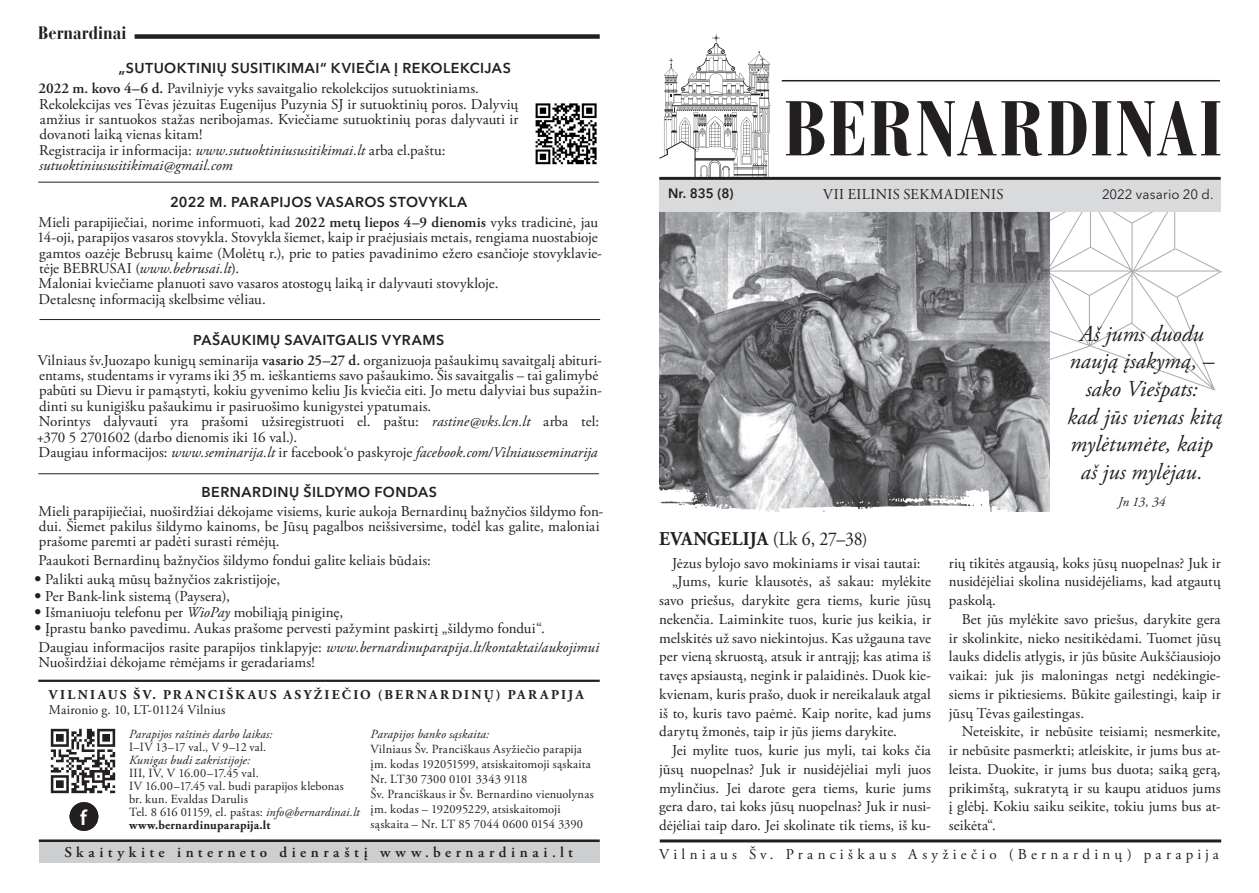
<style>
.page{position:relative;width:1259px;height:893px;background:#fff}
.page>*{position:absolute;margin:0;border:0;box-sizing:border-box;transform-origin:0 0}
.t1{font:700 condensed 76.95px "Bauer Bodoni CE";letter-spacing:.025em;color:#231f20}
.t2{font:italic 22.8px/27.6px "Adobe Garamond Pro";color:#231f20;text-align:center}
.t3{font:600 21.6px "Myriad Pro";color:#fff}
.t4{font:700 19.5px "Adobe Garamond Pro";letter-spacing:.01em;color:#231f20;scale:.94 1}
.t5{font:700 condensed 18px "Bauer Bodoni CE";color:#231f20}
.t6{font:15px/18.8px "Adobe Garamond Pro";letter-spacing:.005em;color:#231f20;text-align:justify}
.t7{font:italic 15px "Adobe Garamond Pro";color:#231f20}
.t8{font:15px "Adobe Garamond Pro";letter-spacing:.285em;color:#231f20}
.t9{font:600 15px "Adobe Garamond Pro";letter-spacing:.305em;color:#231f20}
.t10{font:15px "Adobe Garamond Pro";letter-spacing:.025em;color:#231f20}
.t11{font:600 14.25px "Avenir Next LT Pro";letter-spacing:.035em;color:#231f20}
.t12{font:700 13.5px "Adobe Garamond Pro";letter-spacing:.165em;color:#231f20}
.t13{font:13.5px "Adobe Garamond Pro";color:#231f20}
.t14{font:13.5px "Avenir Next LT Pro";letter-spacing:.01em;color:#231f20}
.t15{font:600 13.5px "Avenir Next LT Pro";color:#231f20}
.t16{font:italic 13.35px "Adobe Garamond Pro";color:#231f20}
.t17{font:12.45px/13px "Adobe Garamond Pro";letter-spacing:.015em;color:#231f20}
.t18{font:italic 12.45px "Adobe Garamond Pro";letter-spacing:.01em;color:#231f20}
.s1{font-weight:600}
.s2{font-style:italic}
.s3{font-style:normal}
.s4{font-family:"Avenir Next LT Pro";font-stretch:condensed}
.s5{font-weight:700}
.s6{font-weight:400}
.s7{font-weight:400;font-size:18px}
</style>
<div class="page">
<svg style="left:1049px;top:192px;width:173px;height:199px"></svg>
<hr style="left:782px;top:80px;width:438px;height:1px;background:#231f20">
<hr style="left:39px;top:839px;width:561px;height:3px;background:#231f20">
<div style="left:135px;top:34px;width:465px;height:5px;background:#231f20"></div>
<hr style="left:660px;top:839px;width:561px;height:3px;background:#231f20">
<div style="left:39px;top:842px;width:561px;height:21px;background:#cdced0"></div>
<hr style="left:38px;top:680px;width:562px;height:2px;background:#231f20">
<svg style="left:659px;top:34px;width:111px;height:143px"></svg>
<hr style="left:659px;top:177px;width:561px;height:3px;background:#231f20">
<img style="left:50px;top:728px;width:66px;height:66px">
<div style="left:70px;top:802px;width:28px;height:29px;background:#231f20;border-radius:50%"></div>
<img style="left:659px;top:211px;width:390px;height:271px">
<div style="left:659px;top:180px;width:561px;height:31px;background:#d9dadc"></div>
<img style="left:659px;top:482px;width:391px;height:30px">
<hr style="left:38px;top:182px;width:561px;height:1px;background:#231f20">
<hr style="left:39px;top:319px;width:561px;height:1px;background:#231f20">
<hr style="left:38px;top:473px;width:561px;height:1px;background:#231f20">
<img style="left:535px;top:103px;width:62px;height:62px">
<p class="t5" style="left:38px;top:22px;width:90px">Bernardinai</p>
<p class="t11" style="left:118px;top:60px;width:394px">„SUTUOKTINIŲ SUSITIKIMAI“ KVIEČIA Į REKOLEKCIJAS</p>
<p class="t6" style="left:39px;top:79px;width:442px"><span class="s1">2022 m. kovo 4–6 d.</span> Pavilniyje vyks savaitgalio rekolekcijos sutuoktiniams.</p>
<p class="t6" style="left:39px;top:97px;width:481px;line-height:15.5px">Rekolekcijas ves Tėvas jėzuitas Eugenijus Puzynia SJ ir sutuoktinių poros. Dalyvių amžius ir santuokos stažas neribojamas. Kviečiame sutuoktinių poras dalyvauti ir dovanoti laiką vienas kitam!</p>
<p class="t6" style="left:39px;top:141px;width:408px">Registracija ir informacija: <span class="s2">www.sutuoktiniususitikimai.lt</span> arba el.paštu:</p>
<p class="t7" style="left:39px;top:157px;width:195px">sutuoktiniususitikimai@gmail.com</p>
<p class="t11" style="left:170px;top:193px;width:299px">2022 M. PARAPIJOS VASAROS STOVYKLA</p>
<p class="t6" style="left:37px;top:215px;width:566px;line-height:15.5px;text-align:left">Mieli parapijiečiai, norime informuoti, kad <span class="s1">2022 metų liepos 4–9 dienomis</span> vyks tradicinė, jau 14-oji, parapijos vasaros stovykla. Stovykla šiemet, kaip ir praėjusiais metais, rengiama nuostabioje gamtos oazėje Bebrusų kaime (Molėtų r.), prie to paties pavadinimo ežero esančioje stovyklavie&shy;tėje BEBRUSAI (<span class="s2">www.bebrusai.lt</span>).</p>
<p class="t6" style="left:39px;top:275px;width:461px">Maloniai kviečiame planuoti savo vasaros atostogų laiką ir dalyvauti stovykloje.</p>
<p class="t6" style="left:39px;top:290px;width:229px">Detalesnę informaciją skelbsime vėliau.</p>
<p class="t11" style="left:193px;top:331px;width:252px">PAŠAUKIMŲ SAVAITGALIS VYRAMS</p>
<p class="t6" style="left:38px;top:353px;width:566px;line-height:15.5px;text-align:left">Vilniaus šv.Juozapo kunigų seminarija <span class="s1">vasario 25–27 d.</span> organizuoja pašaukimų savaitgalį abituri&shy;entams, studentams ir vyrams iki 35 m. ieškantiems savo pašaukimo. Šis savaitgalis – tai galimybė pabūti su Dievu ir pamąstyti, kokiu gyvenimo keliu Jis kviečia eiti. Jo metu dalyviai bus supažin&shy;dinti su kunigišku pašaukimu ir pasiruošimo kunigystei ypatumais.</p>
<p class="t6" style="left:37px;top:414px;width:564px;line-height:15.5px">Norintys dalyvauti yra prašomi užsiregistruoti el. paštu: <span class="s2">rastine@vks.lcn.lt</span> arba tel: +370 5 2701602 (darbo dienomis iki 16 val.).</p>
<p class="t7" style="left:39px;top:443px;width:560px"><span class="s3">Daugiau informacijos:</span> www.seminarija.lt <span class="s3">ir facebook‘o paskyroje</span> facebook.com/Vilniausseminarija</p>
<p class="t11" style="left:202px;top:483px;width:237px">BERNARDINŲ ŠILDYMO FONDAS</p>
<p class="t6" style="left:38px;top:504px;width:566px;line-height:15px;text-align:left">Mieli parapijiečiai, nuoširdžiai dėkojame visiems, kurie aukoja Bernardinų bažnyčios šildymo fon&shy;dui. Šiemet pakilus šildymo kainoms, be Jūsų pagalbos neišsiversime, todėl kas galite, maloniai prašome paremti ar padėti surasti rėmėjų.</p>
<p class="t6" style="left:38px;top:551px;width:394px">Paaukoti Bernardinų bažnyčios šildymo fondui galite keliais būdais:</p>
<p class="t6" style="left:34px;top:571px;width:248px"><span class="s4">•</span> Palikti auką mūsų bažnyčios zakristijoje,</p>
<p class="t6" style="left:34px;top:587px;width:197px"><span class="s4">•</span> Per Bank-link sistemą (Paysera),</p>
<p class="t6" style="left:34px;top:603px;width:311px"><span class="s4">•</span> Išmaniuoju telefonu per <span class="s2">WioPay</span> mobiliąją piniginę,</p>
<p class="t6" style="left:34px;top:619px;width:512px"><span class="s4">•</span> Įprastu banko pavedimu. Aukas prašome pervesti pažymint paskirtį „šildymo fondui“.</p>
<p class="t6" style="left:38px;top:641px;width:562px;line-height:15px">Daugiau informacijos rasite parapijos tinklapyje: <span class="s2">www.bernardinuparapija.lt/kontaktai/aukojimui<br></span>Nuoširdžiai dėkojame rėmėjams ir geradariams!</p>
<p class="t12" style="left:49px;top:687px;width:536px">VILNIAUS ŠV. PRANCIŠKAUS ASYŽIEČIO (BERNARDINŲ) PARAPIJA</p>
<p class="t13" style="left:49px;top:701px;width:178px">Maironio g. 10, LT-01124 Vilnius</p>
<p class="t18" style="left:370px;top:726px;width:120px">Parapijos banko sąskaita:</p>
<p class="t17" style="left:370px;top:742px;width:225px;line-height:15px">Vilniaus Šv. Pranciškaus Asyžiečio parapija įm. kodas 192051599, atsiskaitomoji sąskaita Nr. LT30 7300 0101 3343 9118<br>Šv. Pranciškaus ir Šv. Bernardino vienuolynas įm. kodas – 192095229, atsiskaitomoji</p>
<p class="t18" style="left:129px;top:726px;width:145px">Parapijos raštinės darbo laikas:</p>
<p class="t17" style="left:129px;top:741px;width:139px">I–IV 13–17 val., V 9–12 val.</p>
<p class="t18" style="left:129px;top:752px;width:123px">Kunigas budi zakristijoje:</p>
<p class="t17" style="left:129px;top:767px;width:232px">III, IV, V 16.00–17.45 val.<br>IV 16.00–17.45 val. budi parapijos klebonas br. kun. Evaldas Darulis<br>Tel. 8 616 01159, el. paštas: <span class="s2">info@bernardinai.lt </span><span class="s5">www.bernardinuparapija.lt</span></p>
<h3 class="t3" style="left:80px;top:804px;width:8px">f</h3>
<p class="t17" style="left:370px;top:818px;width:214px">sąskaita – Nr. LT 85 7044 0600 0154 3390</p>
<h1 class="t1" style="left:783px;top:82px;width:440px">BERNARDINAI</h1>
<p class="t15" style="left:668px;top:185px;width:67px">Nr. 835 (8)</p>
<p class="t10" style="left:823px;top:185px;width:182px">VII EILINIS SEKMADIENIS</p>
<p class="t14" style="left:1102px;top:186px;width:113px">2022 vasario 20 d.</p>
<p class="t4" style="left:659px;top:528px;width:223px">EVANGELIJA <span class="s6">(Lk 6, 27–38</span><span class="s7">)</span></p>
<p class="t6" style="left:672px;top:554px;width:250px">Jėzus bylojo savo mokiniams ir visai tautai:</p>
<p class="t6" style="left:659px;top:573px;width:273px;text-indent:13px">„Jums, kurie klausotės, aš sakau: mylėkite savo priešus, darykite gera tiems, kurie jūsų nekenčia. Laiminkite tuos, kurie jus keikia, ir melskitės už savo niekintojus. Kas užgauna tave per vieną skruostą, atsuk ir antrąjį; kas atima iš tavęs apsiaustą, negink ir palaidinės. Duok kie&shy;kvienam, kuris prašo, duok ir nereikalauk atgal iš to, kuris tavo paėmė. Kaip norite, kad jums darytų žmonės, taip ir jūs jiems darykite.</p>
<p class="t6" style="left:659px;top:741px;width:273px;text-indent:13px">Jei mylite tuos, kurie jus myli, tai koks čia jūsų nuopelnas? Juk ir nusidėjėliai myli juos mylinčius. Jei darote gera tiems, kurie jums gera daro, tai koks jūsų nuopelnas? Juk ir nusi&shy;dėjėliai taip daro. Jei skolinate tik tiems, iš ku-</p>
<p class="t2" style="left:1069px;top:320px;width:146px">Aš jums duodu naują įsakymą, – sako Viešpats:</p>
<p class="t2" style="left:1067px;top:403px;width:157px">kad jūs vienas kitą mylėtumėte, kaip aš jus mylėjau.</p>
<p class="t16" style="left:1118px;top:494px;width:49px">Jn 13, 34</p>
<p class="t6" style="left:949px;top:554px;width:273px">rių tikitės atgausią, koks jūsų nuopelnas? Juk ir nusidėjėliai skolina nusidėjėliams, kad atgautų paskolą.</p>
<p class="t6" style="left:949px;top:610px;width:273px;text-indent:13px">Bet jūs mylėkite savo priešus, darykite gera ir skolinkite, nieko nesitikėdami. Tuomet jūsų lauks didelis atlygis, ir jūs būsite Aukščiausiojo vaikai: juk jis maloningas netgi nedėkingie&shy;siems ir piktiesiems. Būkite gailestingi, kaip ir jūsų Tėvas gailestingas.</p>
<p class="t6" style="left:949px;top:723px;width:273px;text-indent:13px">Neteiskite, ir nebūsite teisiami; nesmerkite, ir nebūsite pasmerkti; atleiskite, ir jums bus at&shy;leista. Duokite, ir jums bus duota; saiką gerą, prikimštą, sukratytą ir su kaupu atiduos jums į glėbį. Kokiu saiku seikite, tokiu jums bus at&shy;seikėta“.</p>
<p class="t9" style="left:64px;top:844px;width:510px">Skaitykite interneto dienraštį www.bernardinai.lt</p>
<p class="t8" style="left:659px;top:845px;width:561px">Vilniaus Šv. Pranciškaus Asyžiečio (Bernardinų) parapija</p>
</div>
